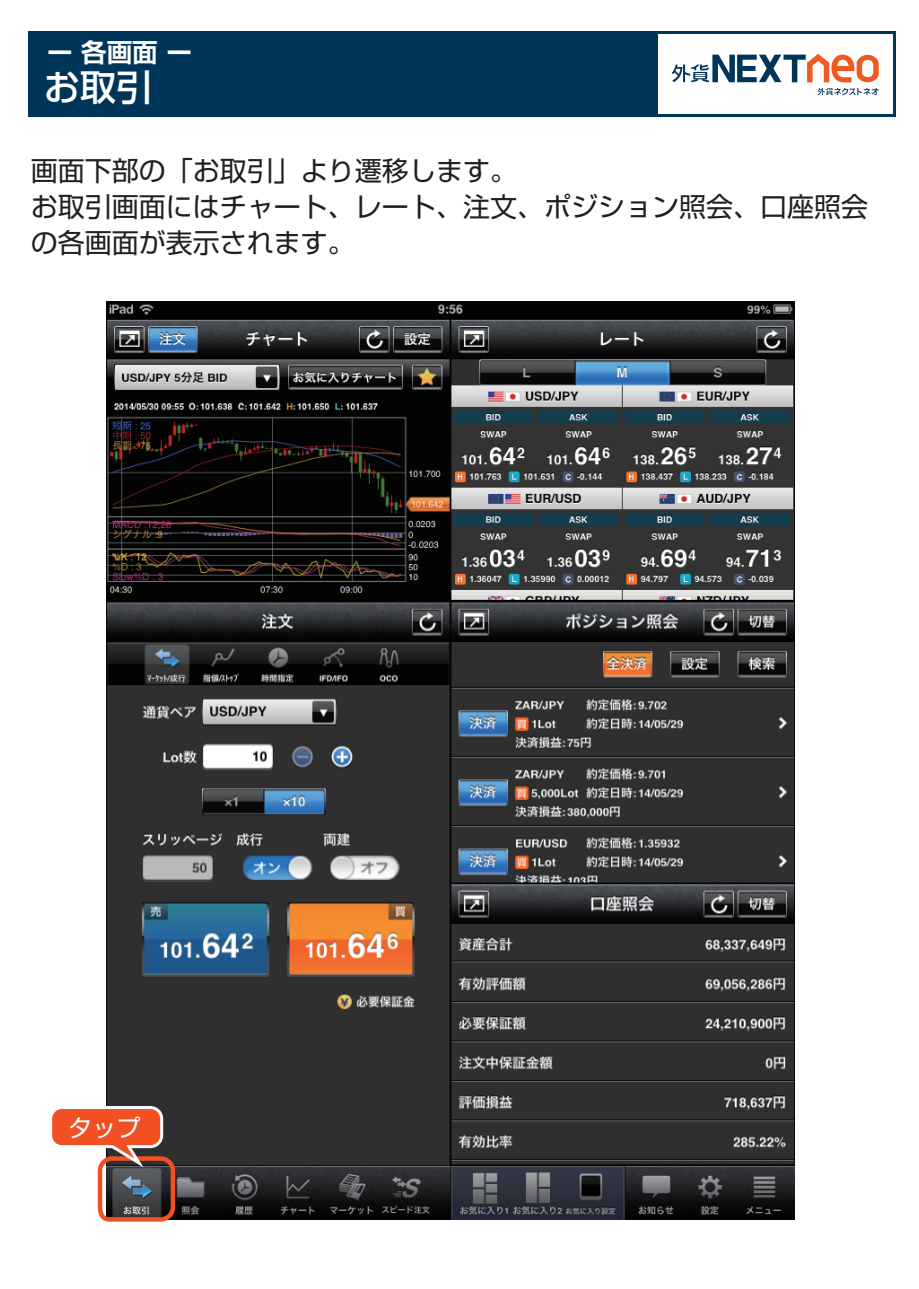
<style>
.page{position:relative;width:919px;height:1289px;background:#fff}
.page>*{position:absolute;margin:0;border:0;box-sizing:border-box;transform-origin:0 0}
.t1{font:500 36px "Shin Go Pro";color:#fff}
.t2{font:27px/36px "Shin Go Pro";color:#231f20}
.t3{font:700 25.5px "Shin Go Pro De";color:#fff}
.t4{font:24px "Shin Go Pro";color:#fff}
</style>
<div class="page">
<img style="left:106px;top:301px;width:688px;height:918px">
<div style="left:28px;top:31px;width:867px;height:85px;background:#00355a"></div>
<div style="left:658px;top:35px;width:234px;height:79px;background:#fff"></div>
<svg style="left:817px;top:88px;width:61px;height:7px"></svg>
<svg style="left:671px;top:54px;width:207px;height:28px"></svg>
<svg style="left:52px;top:1105px;width:125px;height:117px"></svg>
<p class="t3" style="left:47px;top:32px;width:146px">ー 各画面 ー</p>
<h1 class="t1" style="left:44px;top:58px;width:110px">お取引</h1>
<p class="t2" style="left:31px;top:149px;width:839px">画面下部の「お取引」より遷移します。<br>お取引画面にはチャート、レート、注文、ポジション照会、口座照会の各画面が表示されます。</p>
<p class="t4" style="left:68px;top:1108px;width:74px">タップ</p>
</div>
